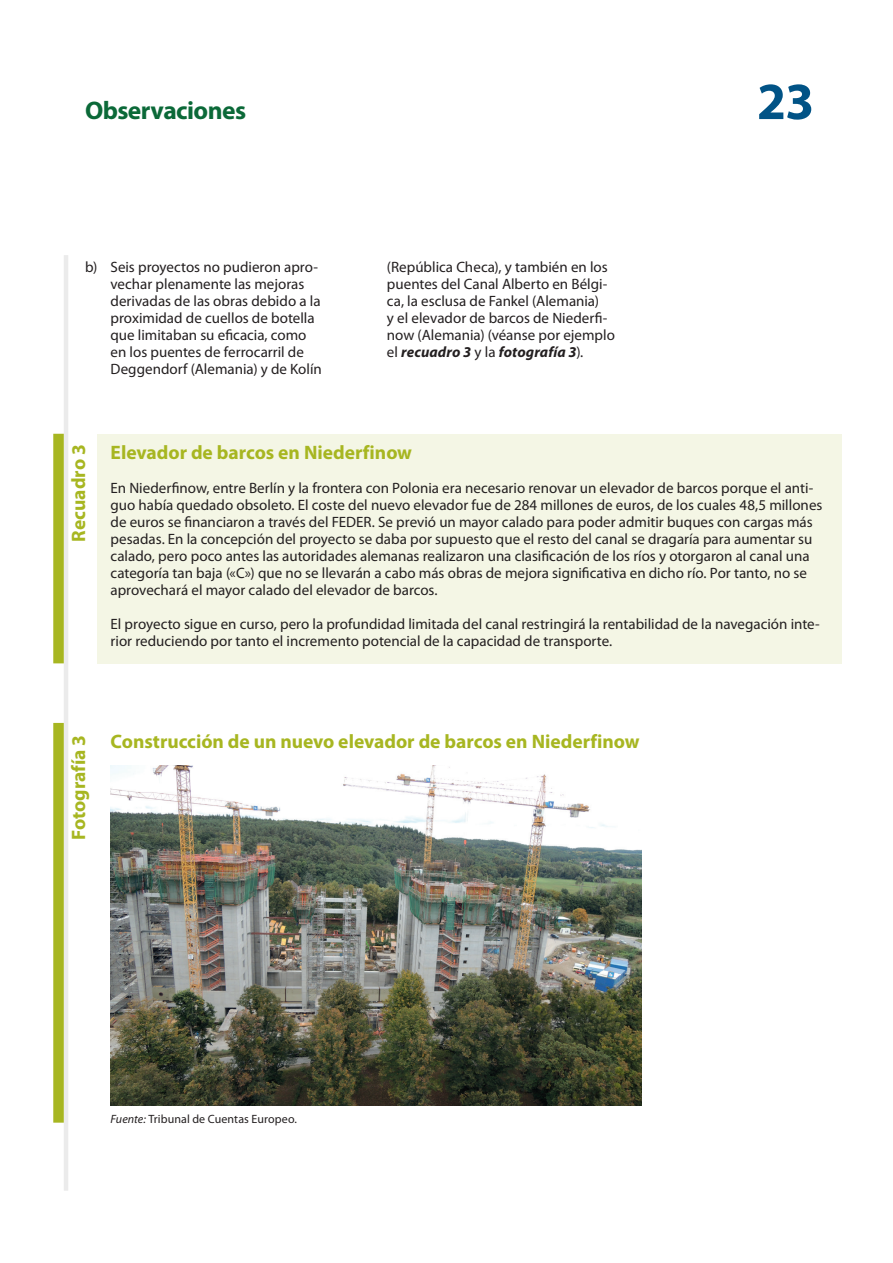
<style>
.page{position:relative;width:893px;height:1263px;background:#fff}
.page>*{position:absolute;margin:0;border:0;box-sizing:border-box;transform-origin:0 0}
.t1{font:700 52.5px "Myriad Pro";color:#015386}
.t2{font:700 25.5px "Myriad Pro";letter-spacing:-.025em;color:#0b6938}
.F_02_-_BOX_TITRE_COL{font:700 19.5px "Myriad Pro";color:#a7b621}
.F_01_-_GRAPHICS_NUME{font:700 19.5px "Myriad Pro";letter-spacing:-.005em;color:#a7b621}
.F_01_-_GREEN_BOX_NUM{font:700 19.5px "Myriad Pro";color:#a7b621}
.F_04_-_BOX_TEXTE{font:15px/17px "Myriad Pro";color:#231f20}
.E_07_-_CHAP___a__TEX{font:15px/17px "Myriad Pro";color:#231f20}
.F_07_-_SOURCE{font:12px "Myriad Pro";letter-spacing:.005em;color:#231f20}
.s1{font-weight:700;font-style:italic}
.s2{font-style:italic}
</style>
<div class="page">
<hr style="left:64px;top:255px;width:4px;height:936px;background:#ebebeb">
<div style="left:98px;top:434px;width:744px;height:229px;background:#f4f6e5"></div>
<div style="left:53px;top:434px;width:11px;height:229px;background:#a7b621"></div>
<div style="left:53px;top:723px;width:11px;height:400px;background:#a7b621"></div>
<img style="left:111px;top:765px;width:530px;height:341px">
<h2 class="t2" style="left:85px;top:94px;width:163px">Observaciones</h2>
<p class="E_07_-_CHAP___a__TEX" style="left:111px;top:258px;width:213px;text-indent:-26px">b) Seis proyectos no pudieron apro‑ vechar plenamente las mejoras derivadas de las obras debido a la proximidad de cuellos de botella que limitaban su eficacia, como en los puentes de ferrocarril de<br>Deggendorf (Alemania) y de Kolín</p>
<p class="E_07_-_CHAP___a__TEX" style="left:387px;top:258px;width:230px">(República Checa), y también en los puentes del Canal Alberto en Bélgi‑ ca, la esclusa de Fankel (Alemania)<br>y el elevador de barcos de Niederfi‑ now (Alemania) (véanse por ejemplo el <span class="s1">recuadro 3</span> y la <span class="s1">fotografía 3</span>).</p>
<h1 class="t1" style="left:757px;top:67px;width:59px">23</h1>
<p class="F_01_-_GREEN_BOX_NUM" style="left:66px;top:542px;width:99px;rotate:-90deg">Recuadro 3</p>
<p class="F_02_-_BOX_TITRE_COL" style="left:111px;top:440px;width:303px">Elevador de barcos en Niederfinow</p>
<p class="F_04_-_BOX_TEXTE" style="left:111px;top:479px;width:713px">En Niederfinow, entre Berlín y la frontera con Polonia era necesario renovar un elevador de barcos porque el anti‑ guo había quedado obsoleto. El coste del nuevo elevador fue de 284 millones de euros, de los cuales 48,5 millones de euros se financiaron a través del FEDER. Se previó un mayor calado para poder admitir buques con cargas más pesadas. En la concepción del proyecto se daba por supuesto que el resto del canal se dragaría para aumentar su calado, pero poco antes las autoridades alemanas realizaron una clasificación de los ríos y otorgaron al canal una categoría tan baja («C») que no se llevarán a cabo más obras de mejora significativa en dicho río. Por tanto, no se aprovechará el mayor calado del elevador de barcos.</p>
<p class="F_04_-_BOX_TEXTE" style="left:111px;top:616px;width:711px">El proyecto sigue en curso, pero la profundidad limitada del canal restringirá la rentabilidad de la navegación inte‑ rior reduciendo por tanto el incremento potencial de la capacidad de transporte.</p>
<p class="F_01_-_GRAPHICS_NUME" style="left:66px;top:840px;width:107px;rotate:-90deg">Fotografía 3</p>
<p class="F_02_-_BOX_TITRE_COL" style="left:111px;top:729px;width:531px">Construcción de un nuevo elevador de barcos en Niederfinow</p>
<p class="F_07_-_SOURCE" style="left:111px;top:1111px;width:188px"><span class="s2">Fuente:</span> Tribunal de Cuentas Europeo.</p>
</div>
